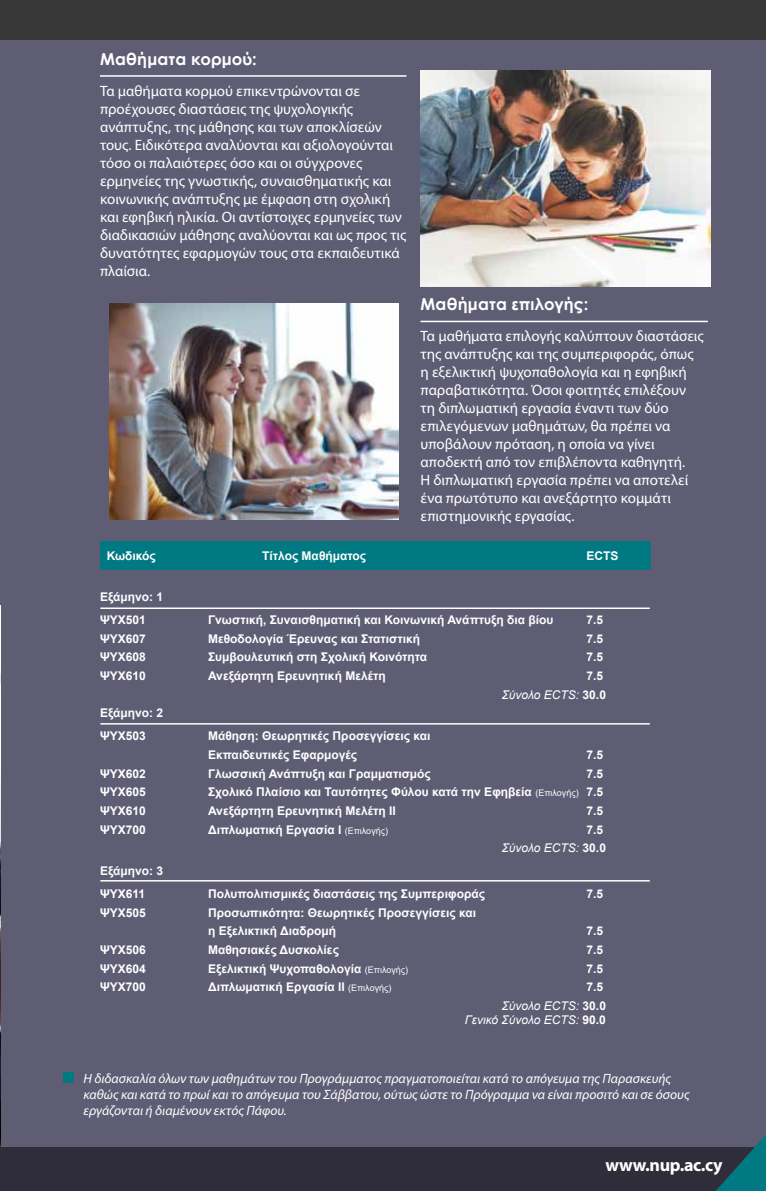
<style>
.page{position:relative;width:766px;height:1191px;background:#fff}
.page>*{position:absolute;margin:0;border:0;box-sizing:border-box;transform-origin:0 0}
.t1{font:700 18px "Myriad Pro";letter-spacing:-.015em;color:#fff}
.t2{font:700 16.5px "Century Gothic";letter-spacing:.01em;color:#fff}
.t3{font:15px/18px "Myriad Pro";color:#fff}
.t4{font:italic 13.5px/16.2px "Myriad Pro";color:#fff}
.t5{font:700 12px/23px "Arial";color:#fff}
.t6{font:italic 12px/18.6px "Arial";color:#fff;text-align:right}
.s1{font-weight:700;font-style:normal}
.s2{font-weight:400;font-size:9px}
</style>
<div class="page">
<div style="left:0;top:0;width:765px;height:1191px;background:#5e5d74"></div>
<img style="left:0;top:605px;width:1px;height:542px">
<div style="left:0;top:0;width:765px;height:39px;background:#383839"></div>
<div style="left:100px;top:541px;width:550px;height:28px;background:#007982"></div>
<div style="left:0;top:1147px;width:765px;height:44px;background:#2e2d39"></div>
<div style="left:64px;top:1072px;width:10px;height:11px;background:#007982"></div>
<svg style="left:716px;top:1136px;width:49px;height:55px"></svg>
<img style="left:420px;top:71px;width:290px;height:215px">
<img style="left:109px;top:304px;width:290px;height:215px">
<hr style="left:100px;top:75px;width:306px;height:2px;background:#fff">
<hr style="left:420px;top:321px;width:287px;height:1px;background:#fff">
<hr style="left:100px;top:607px;width:549px;height:2px;background:#fff">
<hr style="left:100px;top:723px;width:549px;height:1px;background:#fff">
<hr style="left:100px;top:880px;width:549px;height:1px;background:#fff">
<p class="t2" style="left:100px;top:47px;width:158px">Μαθήματα κορμού:</p>
<p class="t3" style="left:100px;top:82px;width:308px">Τα μαθήματα κορμού επικεντρώνονται σε προέχουσες διαστάσεις της ψυχολογικής ανάπτυξης, της μάθησης και των αποκλίσεών τους. Ειδικότερα αναλύονται και αξιολογούνται τόσο οι παλαιότερες όσο και οι σύγχρονες ερμηνείες της γνωστικής, συναισθηματικής και κοινωνικής ανάπτυξης με έμφαση στη σχολική και εφηβική ηλικία. Οι αντίστοιχες ερμηνείες των διαδικασιών μάθησης αναλύονται και ως προς τις δυνατότητες εφαρμογών τους στα εκπαιδευτικά πλαίσια.</p>
<p class="t2" style="left:420px;top:291px;width:169px">Μαθήματα επιλογής:</p>
<p class="t3" style="left:420px;top:326px;width:284px">Τα μαθήματα επιλογής καλύπτουν διαστάσεις της ανάπτυξης και της συμπεριφοράς, όπως η εξελικτική ψυχοπαθολογία και η εφηβική παραβατικότητα. Όσοι φοιτητές επιλέξουν τη διπλωματική εργασία έναντι των δύο επιλεγόμενων μαθημάτων, θα πρέπει να υποβάλουν πρόταση, η οποία να γίνει αποδεκτή από τον επιβλέποντα καθηγητή.<br>Η διπλωματική εργασία πρέπει να αποτελεί ένα πρωτότυπο και ανεξάρτητο κομμάτι επιστημονικής εργασίας.</p>
<p class="t5" style="left:107px;top:544px;width:50px">Κωδικός</p>
<p class="t5" style="left:262px;top:544px;width:105px">Τίτλος Μαθήματος</p>
<p class="t5" style="left:586px;top:544px;width:34px">ECTS</p>
<p class="t5" style="left:100px;top:585px;width:65px">Εξάμηνο: 1<br>ΨΥΧ501</p>
<p class="t5" style="left:208px;top:608px;width:347px">Γνωστική, Συναισθηματική και Κοινωνική Ανάπτυξη δια βίου</p>
<p class="t5" style="left:586px;top:608px;width:18px">7.5</p>
<p class="t5" style="left:100px;top:627px;width:47px">ΨΥΧ607</p>
<p class="t5" style="left:208px;top:627px;width:213px">Μεθοδολογία Έρευνας και Στατιστική</p>
<p class="t5" style="left:586px;top:627px;width:18px">7.5</p>
<p class="t5" style="left:100px;top:646px;width:47px">ΨΥΧ608</p>
<p class="t5" style="left:208px;top:646px;width:220px">Συμβουλευτική στη Σχολική Κοινότητα</p>
<p class="t5" style="left:586px;top:646px;width:18px">7.5</p>
<p class="t5" style="left:100px;top:664px;width:47px">ΨΥΧ610</p>
<p class="t5" style="left:208px;top:664px;width:179px">Ανεξάρτητη Ερευνητική Μελέτη</p>
<p class="t6" style="left:501px;top:666px;width:106px"><span class="s1">7.5<br></span>Σύνολο ECTS: <span class="s1">30.0</span></p>
<p class="t5" style="left:100px;top:702px;width:65px">Εξάμηνο: 2<br>ΨΥΧ503</p>
<p class="t5" style="left:208px;top:727px;width:224px;line-height:18.6px">Μάθηση: Θεωρητικές Προσεγγίσεις και<br>Εκπαιδευτικές Εφαρμογές</p>
<p class="t5" style="left:586px;top:743px;width:18px">7.5</p>
<p class="t5" style="left:100px;top:762px;width:47px">ΨΥΧ602</p>
<p class="t5" style="left:208px;top:762px;width:224px">Γλωσσική Ανάπτυξη και Γραμματισμός</p>
<p class="t5" style="left:586px;top:762px;width:18px">7.5</p>
<p class="t5" style="left:100px;top:780px;width:47px">ΨΥΧ605</p>
<p class="t5" style="left:208px;top:780px;width:396px">Σχολικό Πλαίσιο και Ταυτότητες Φύλου κατά την Εφηβεία <span class="s2">(Επιλογής)</span> 7.5</p>
<p class="t5" style="left:100px;top:799px;width:47px">ΨΥΧ610</p>
<p class="t5" style="left:208px;top:799px;width:189px">Ανεξάρτητη Ερευνητική Μελέτη II</p>
<p class="t5" style="left:586px;top:799px;width:18px">7.5</p>
<p class="t5" style="left:100px;top:818px;width:47px">ΨΥΧ700</p>
<p class="t5" style="left:208px;top:818px;width:181px">Διπλωματική Εργασία I <span class="s2">(Επιλογής)</span></p>
<p class="t6" style="left:501px;top:820px;width:106px"><span class="s1">7.5<br></span>Σύνολο ECTS: <span class="s1">30.0</span></p>
<p class="t5" style="left:100px;top:859px;width:65px">Εξάμηνο: 3<br>ΨΥΧ611</p>
<p class="t5" style="left:208px;top:882px;width:278px">Πολυπολιτισμικές διαστάσεις της Συμπεριφοράς</p>
<p class="t5" style="left:586px;top:882px;width:18px">7.5</p>
<p class="t5" style="left:100px;top:901px;width:47px">ΨΥΧ505</p>
<p class="t5" style="left:208px;top:903px;width:269px;line-height:18.6px">Προσωπικότητα: Θεωρητικές Προσεγγίσεις και η Εξελικτική Διαδρομή</p>
<p class="t5" style="left:586px;top:920px;width:18px">7.5</p>
<p class="t5" style="left:100px;top:938px;width:47px">ΨΥΧ506</p>
<p class="t5" style="left:208px;top:938px;width:132px">Μαθησιακές Δυσκολίες</p>
<p class="t5" style="left:586px;top:938px;width:18px">7.5</p>
<p class="t5" style="left:100px;top:957px;width:47px">ΨΥΧ604</p>
<p class="t5" style="left:208px;top:957px;width:201px">Εξελικτική Ψυχοπαθολογία <span class="s2">(Επιλογής)</span></p>
<p class="t5" style="left:586px;top:957px;width:18px">7.5</p>
<p class="t5" style="left:100px;top:975px;width:47px">ΨΥΧ700</p>
<p class="t5" style="left:208px;top:975px;width:185px">Διπλωματική Εργασία ΙI <span class="s2">(Επιλογής)</span></p>
<p class="t6" style="left:501px;top:978px;width:106px"><span class="s1">7.5<br></span>Σύνολο ECTS: <span class="s1">30.0</span></p>
<p class="t6" style="left:465px;top:1011px;width:142px">Γενικό Σύνολο ECTS: <span class="s1">90.0</span></p>
<p class="t4" style="left:83px;top:1069px;width:607px">Η διδασκαλία όλων των μαθημάτων του Προγράμματος πραγματοποιείται κατά το απόγευμα της Παρασκευής καθώς και κατά το πρωί και το απόγευμα του Σάββατου, ούτως ώστε το Πρόγραμμα να είναι προσιτό και σε όσους εργάζονται ή διαμένουν εκτός Πάφου.</p>
<p class="t1" style="left:605px;top:1153px;width:119px">www.nup.ac.cy</p>
</div>
